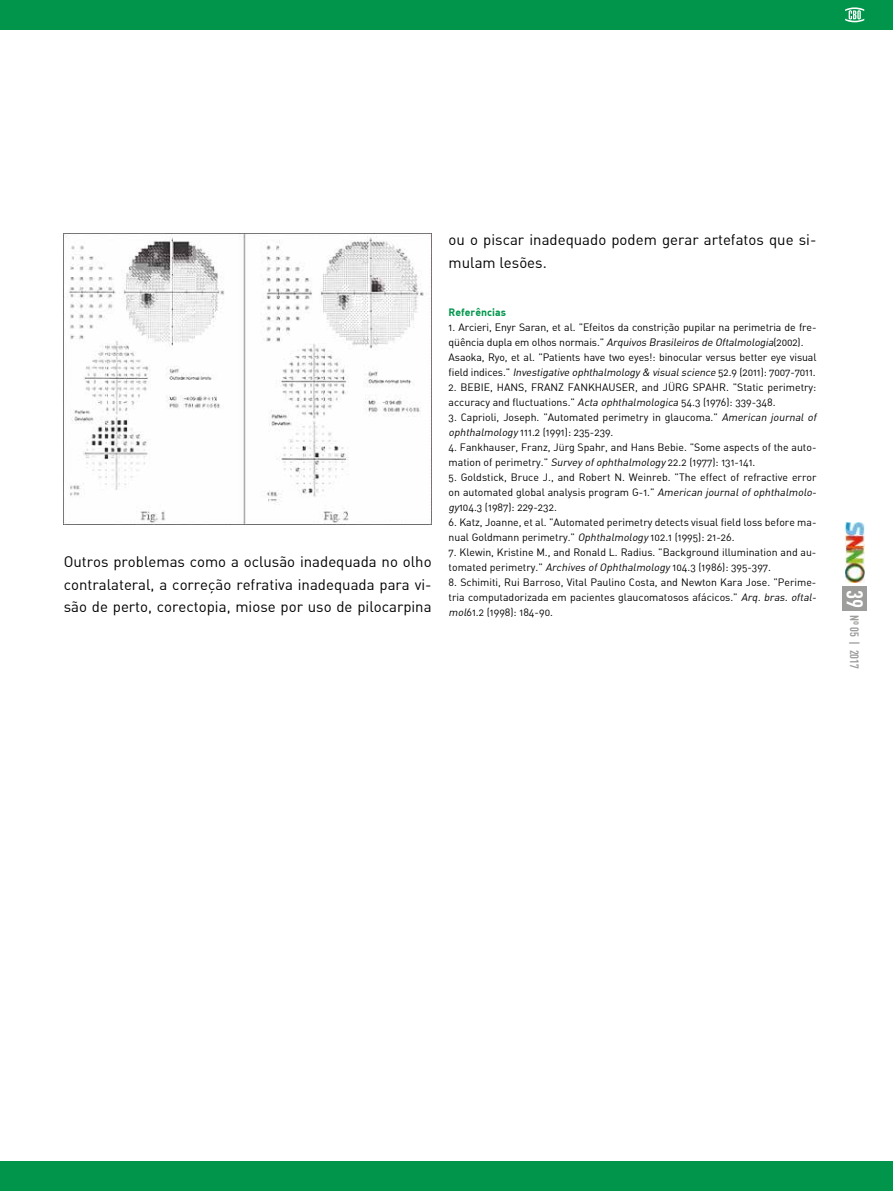
<style>
.page{position:relative;width:893px;height:1191px;background:#fff}
.page>*{position:absolute;margin:0;border:0;box-sizing:border-box;transform-origin:0 0}
.t1{font:700 22.5px "DIN Cond";color:#fff}
.t2{font:15px/22.5px "DIN Alternate";color:#000;text-align:justify}
.t3{font:700 12px "DIN Cond";color:#9d9d9c}
.t4{font:10.5px/15px "DIN Alternate";color:#000}
.t5{font:700 10.5px "DIN Alternate";color:#00954b}
.s1{font-style:italic}
</style>
<div class="page">
<div style="left:842px;top:586px;width:25px;height:25px;background:#9d9d9c"></div>
<img style="left:845px;top:522px;width:19px;height:60px">
<div style="left:0;top:0;width:893px;height:30px;background:#00954b"></div>
<div style="left:0;top:1161px;width:893px;height:30px;background:#00954b"></div>
<img style="left:64px;top:234px;width:368px;height:290px">
<svg style="left:845px;top:7px;width:19px;height:15px"></svg>
<h2 class="t2" style="left:64px;top:550px;width:369px">Outros problemas como a oclusão inadequada no olho contralateral, a correção refrativa inadequada para vi&shy;são de perto, corectopia, miose por uso de pilocarpina</h2>
<h2 class="t2" style="left:449px;top:228px;width:369px">ou o piscar inadequado podem gerar artefatos que si&shy;mulam lesões.</h2>
<p class="t5" style="left:449px;top:305px;width:59px">Referências</p>
<p class="t4" style="left:449px;top:319px;width:369px">1. Arcieri, Enyr Saran, et al. "Efeitos da constrição pupilar na perimetria de fre&shy;qüência dupla em olhos normais." <span class="s1">Arquivos Brasileiros de Oftalmologia</span>(2002).<br>Asaoka, Ryo, et al. "Patients have two eyes!: binocular versus better eye visual fi e ld i n d i ces . " <span class="s1">Investigative ophthalmology &amp; visualscience</span> 52 . 9 (2 0 1 1 ) : 70 07- 70 1 1 .</p>
<p class="t4" style="left:449px;top:379px;width:369px">2. BEBIE, HANS, FRANZ FANKHAUSER, and JÜRG SPAHR. "Static perimetry: accuracy and fluctuations." <span class="s1">Acta ophthalmologica</span>54.3 (1976): 339-348.</p>
<p class="t4" style="left:449px;top:409px;width:372px">3. Caprioli, Joseph. "Automated perimetry in glaucoma." <span class="s1">American journal of ophthalmology</span>111.2 (1991): 235-239.</p>
<p class="t4" style="left:449px;top:439px;width:369px">4. Fankhauser, Franz, Jürg Spahr, and Hans Bebie. "Some aspects of the auto&shy;mation of perimetry." <span class="s1">Survey ofophthalmology</span>22.2 (1977): 131-141.</p>
<p class="t4" style="left:449px;top:469px;width:372px">5. Goldstick, Bruce J., and Robert N. Weinreb. "The effect of refractive error on automated global analysis program G-1." <span class="s1">American journal of ophthalmolo&shy;gy</span>104.3 (1987): 229-232.</p>
<p class="t4" style="left:449px;top:514px;width:369px">6. Katz, Joanne, et al. "Automated perimetry detects visual field loss before ma&shy;nual Goldmann perimetry." <span class="s1">Ophthalmology</span>102.1 (1995): 21-26.</p>
<p class="t4" style="left:449px;top:544px;width:369px">7. Klewin, Kristine M., and Ronald L. Radius. "Background illumination and au&shy;tomated perimetry." <span class="s1">Archives ofOphthalmology</span>104.3 (1986): 395-397.</p>
<p class="t4" style="left:449px;top:574px;width:372px">8. Schimiti, Rui Barroso, Vital Paulino Costa, and Newton Kara Jose. "Perime&shy;tria computadorizada em pacientes glaucomatosos afácicos." <span class="s1">Arq. bras. oftal&shy;mol</span>61.2 (1998): 184-90.</p>
<h1 class="t1" style="left:868px;top:589px;width:20px;rotate:90deg">39</h1>
<p class="t3" style="left:862px;top:615px;width:55px;rotate:90deg">Nº 05 | 2017</p>
</div>
